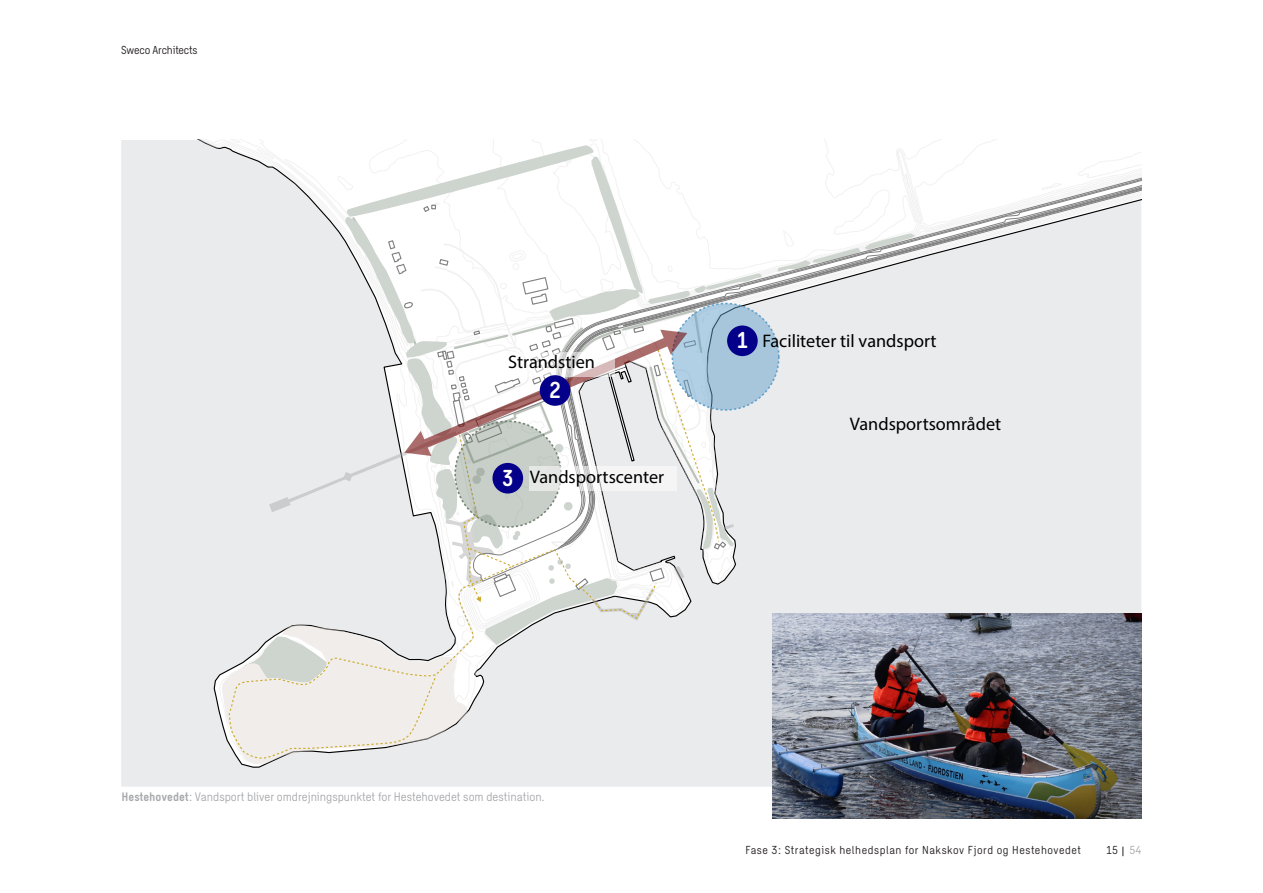
<style>
.page{position:relative;width:1263px;height:893px;background:#fff}
.page>*{position:absolute;margin:0;border:0;box-sizing:border-box;transform-origin:0 0}
.t1{font:700 22.35px "Sweco Sans";color:#fff}
.t2{font:18.15px "Myriad Pro";color:#000}
.SA___billedtekst_8_1{font:12px "Sweco Sans";color:#a8a9ad}
.t3{font:11.25px "Sweco Sans";letter-spacing:.05em;color:#231f20}
.t4{font:11.25px "Sweco Sans";letter-spacing:-.01em;color:#231f20}
.s1{font-weight:700}
.s2{color:#a8a9ad}
</style>
<div class="page">
<div style="left:121px;top:276px;width:1020px;height:511px;background:#eaebed"></div>
<div style="left:121px;top:140px;width:94px;height:136px;background:#eaebed"></div>
<div style="left:215px;top:143px;width:7px;height:454px;background:#eaebed"></div>
<div style="left:762px;top:549px;width:365px;height:48px;background:#eaebed"></div>
<svg style="left:1081px;top:152px;width:60px;height:20px"></svg>
<svg style="left:826px;top:150px;width:93px;height:22px"></svg>
<div style="left:762px;top:390px;width:379px;height:150px;background:#eaebed"></div>
<svg style="left:762px;top:175px;width:379px;height:215px"></svg>
<svg style="left:672px;top:303px;width:107px;height:107px"></svg>
<svg style="left:222px;top:140px;width:540px;height:624px"></svg>
<svg style="left:455px;top:421px;width:106px;height:106px;background:#c2c8c2"></svg>
<svg style="left:505px;top:352px;width:109px;height:24px"></svg>
<svg style="left:529px;top:466px;width:148px;height:24px;fill:#f5f5f6"></svg>
<div style="left:727px;top:325px;width:31px;height:31px;background:#05008a;border-radius:50%"></div>
<div style="left:540px;top:375px;width:30px;height:31px;background:#05008a;border-radius:50%"></div>
<div style="left:492px;top:463px;width:31px;height:30px;background:#05008a;border-radius:50%"></div>
<img style="left:772px;top:613px;width:369px;height:206px">
<p class="t4" style="left:121px;top:44px;width:78px">Sweco Architects</p>
<p class="t2" style="left:508px;top:351px;width:88px">Strandstien</p>
<p class="t1" style="left:549px;top:377px;width:13px">2</p>
<p class="t1" style="left:502px;top:464px;width:13px">3</p>
<p class="t2" style="left:530px;top:466px;width:136px">Vandsportscenter</p>
<p class="t1" style="left:736px;top:327px;width:13px">1</p>
<p class="t2" style="left:762px;top:330px;width:176px">Faciliteter til vandsport</p>
<p class="t2" style="left:850px;top:413px;width:153px">Vandsportsområdet</p>
<p class="SA___billedtekst_8_1" style="left:121px;top:790px;width:424px"><span class="s1">Hestehovedet</span>: Vandsport bliver omdrejningspunktet for Hestehovedet som destination.</p>
<p class="t3" style="left:745px;top:844px;width:337px">Fase 3: Strategisk helhedsplan for Nakskov Fjord og Hestehovedet</p>
<p class="t3" style="left:1106px;top:844px;width:37px">15 <span class="s2">54</span></p>
</div>
